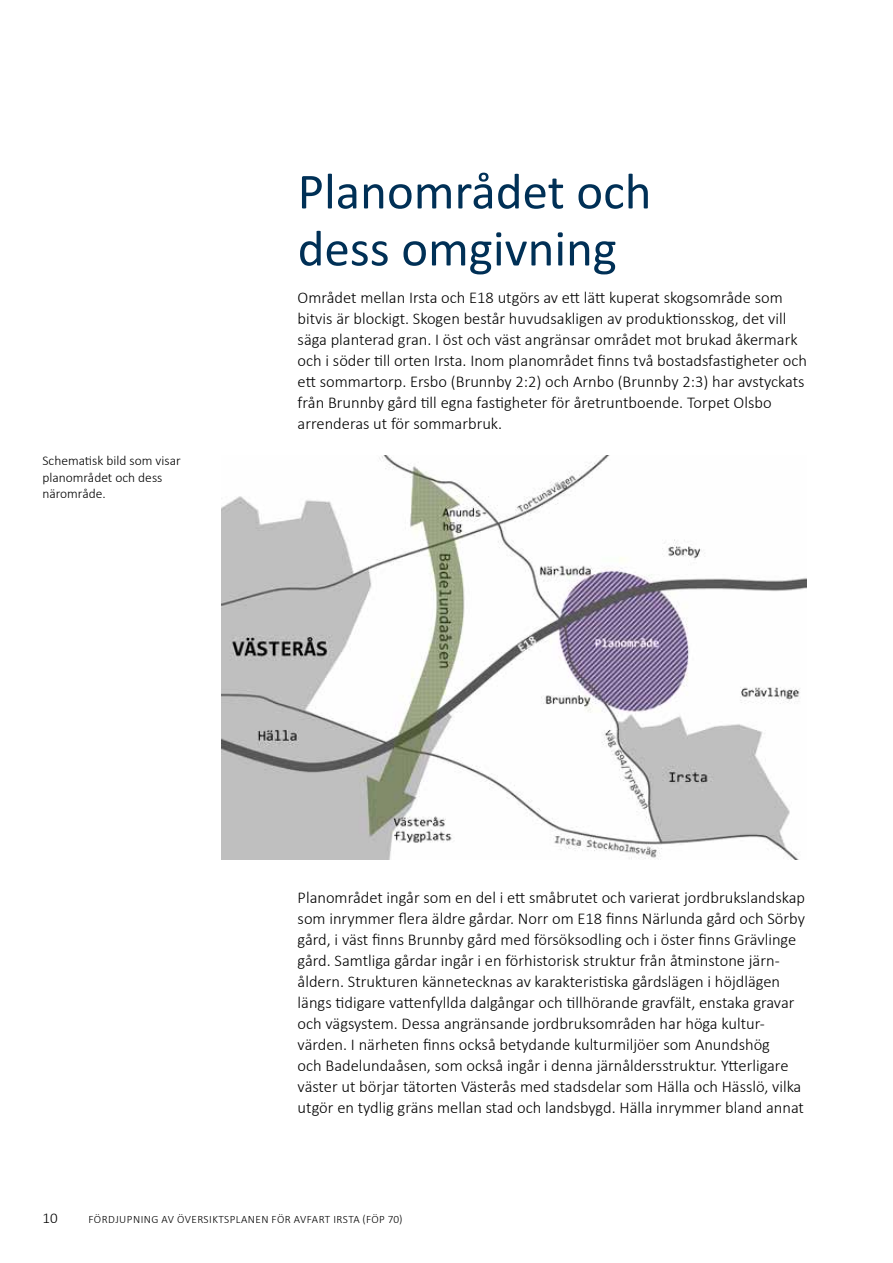
<style>
.page{position:relative;width:893px;height:1263px;background:#fff}
.page>*{position:absolute;margin:0;border:0;box-sizing:border-box;transform-origin:0 0}
.t1{font:51px/57px "Calibri";color:#003056}
.t2{font:300 16.5px/21px "Calibri";color:#000}
.t3{font:300 15px "Calibri";color:#000}
.t4{font:300 13.5px/16.5px "Calibri";color:#000}
.t5{font:300 11.25px "Calibri";letter-spacing:.04em;color:#000}
</style>
<div class="page">
<img style="left:221px;top:455px;width:586px;height:404px">
<p class="t4" style="left:43px;top:452px;width:140px">Schematisk bild som visar planområdet och dess närområde.</p>
<h1 class="t1" style="left:298px;top:163px;width:355px">Planområdet och dess omgivning</h1>
<p class="t2" style="left:298px;top:287px;width:511px">Området mellan Irsta och E18 utgörs av ett lätt kuperat skogsområde som bitvis är blockigt. Skogen består huvudsakligen av produktionsskog, det vill säga planterad gran. I öst och väst angränsar området mot brukad åkermark och i söder till orten Irsta. Inom planområdet finns två bostadsfastigheter och ett sommartorp. Ersbo (Brunnby 2:2) och Arnbo (Brunnby 2:3) har avstyckats från Brunnby gård till egna fastigheter för åretruntboende. Torpet Olsbo arrenderas ut för sommarbruk.</p>
<p class="t2" style="left:298px;top:887px;width:509px">Planområdet ingår som en del i ett småbrutet och varierat jordbrukslandskap som inrymmer flera äldre gårdar. Norr om E18 finns Närlunda gård och Sörby gård, i väst finns Brunnby gård med försöksodling och i öster finns Grävlinge gård. Samtliga gårdar ingår i en förhistorisk struktur från åtminstone järn&shy;åldern. Strukturen kännetecknas av karakteristiska gårdslägen i höjdlägen längs tidigare vattenfyllda dalgångar och tillhörande gravfält, enstaka gravar och vägsystem. Dessa angränsande jordbruksområden har höga kultur&shy;värden. I närheten finns också betydande kulturmiljöer som Anundshög<br>och Badelundaåsen, som också ingår i denna järnåldersstruktur. Ytterligare väster ut börjar tätorten Västerås med stadsdelar som Hälla och Hässlö, vilka utgör en tydlig gräns mellan stad och landsbygd. Hälla inrymmer bland annat</p>
<p class="t3" style="left:43px;top:1209px;width:17px">10</p>
<p class="t5" style="left:88px;top:1212px;width:316px">FÖRDJUPNING AV ÖVERSIKTSPLANEN FÖR AVFART IRSTA (FÖP 70)</p>
</div>
